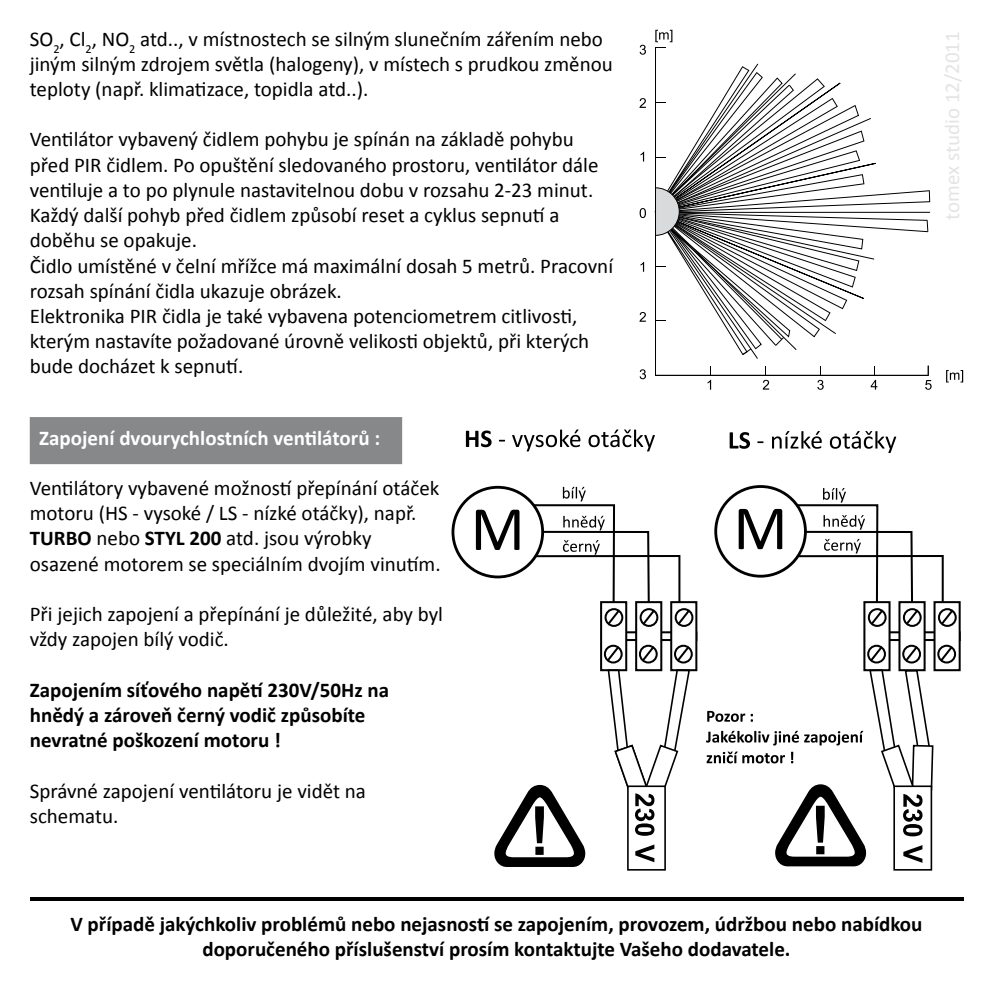
<style>
.page{position:relative;width:993px;height:993px;background:#fff}
.page>*{position:absolute;margin:0;border:0;box-sizing:border-box;transform-origin:0 0}
.t1{font:21px/25.2px "Calibri";color:#000}
.t2{font:700 21px/25.2px "Calibri";color:#000}
.t3{font:700 21px "Calibri";color:#fff}
.t4{font:21px "Calibri";color:#e3e4e4}
.s1{font-weight:700}
</style>
<div class="page">
<svg style="left:655px;top:48px;width:273px;height:328px"></svg>
<svg style="left:640px;top:262px;width:4px;height:9px"></svg>
<svg style="left:639px;top:208px;width:6px;height:10px"></svg>
<svg style="left:640px;top:152px;width:4px;height:9px"></svg>
<svg style="left:639px;top:98px;width:6px;height:10px"></svg>
<svg style="left:639px;top:45px;width:6px;height:10px"></svg>
<svg style="left:655px;top:30px;width:17px;height:18px"></svg>
<svg style="left:946px;top:370px;width:16px;height:12px"></svg>
<svg style="left:639px;top:312px;width:6px;height:9px"></svg>
<svg style="left:639px;top:369px;width:6px;height:10px"></svg>
<svg style="left:707px;top:366px;width:4px;height:23px"></svg>
<svg style="left:762px;top:366px;width:6px;height:23px"></svg>
<svg style="left:817px;top:366px;width:6px;height:23px"></svg>
<svg style="left:870px;top:366px;width:7px;height:23px"></svg>
<svg style="left:925px;top:380px;width:6px;height:9px"></svg>
<svg style="left:654px;top:64px;width:275px;height:295px"></svg>
<div style="left:30px;top:417px;width:372px;height:47px;background:#87888a"></div>
<div style="left:883px;top:631px;width:77px;height:9px;border:2px solid #000"></div>
<div style="left:864px;top:602px;width:25px;height:68px;background:#fff"></div>
<div style="left:863px;top:601px;width:27px;height:70px;border:2px solid #000"></div>
<div style="left:899px;top:602px;width:25px;height:68px;background:#fff"></div>
<div style="left:898px;top:601px;width:27px;height:70px;border:2px solid #000"></div>
<div style="left:934px;top:602px;width:25px;height:68px;background:#fff"></div>
<div style="left:933px;top:601px;width:27px;height:70px;border:2px solid #000"></div>
<div style="left:937px;top:608px;width:19px;height:18px;border:2px solid #000;border-radius:50%"></div>
<div style="left:936px;top:644px;width:19px;height:19px;border:2px solid #000;border-radius:50%"></div>
<div style="left:893px;top:785px;width:38px;height:85px;border:2px solid #000"></div>
<div style="left:620px;top:631px;width:77px;height:9px;border:2px solid #000"></div>
<div style="left:601px;top:602px;width:25px;height:68px;background:#fff"></div>
<div style="left:600px;top:601px;width:27px;height:70px;border:2px solid #000"></div>
<div style="left:603px;top:644px;width:19px;height:19px;border:2px solid #000;border-radius:50%"></div>
<div style="left:636px;top:602px;width:25px;height:68px;background:#fff"></div>
<div style="left:635px;top:601px;width:27px;height:70px;border:2px solid #000"></div>
<div style="left:671px;top:602px;width:25px;height:68px;background:#fff"></div>
<div style="left:670px;top:601px;width:27px;height:70px;border:2px solid #000"></div>
<div style="left:674px;top:608px;width:19px;height:18px;border:2px solid #000;border-radius:50%"></div>
<div style="left:673px;top:644px;width:19px;height:19px;border:2px solid #000;border-radius:50%"></div>
<div style="left:627px;top:785px;width:38px;height:85px;border:2px solid #000"></div>
<svg style="left:604px;top:644px;width:87px;height:217px"></svg>
<div style="left:451px;top:485px;width:93px;height:93px;border:3px solid #000;border-radius:50%"></div>
<div style="left:714px;top:485px;width:92px;height:92px;border:3px solid #000;border-radius:50%"></div>
<svg style="left:475px;top:509px;width:44px;height:41px"></svg>
<svg style="left:738px;top:508px;width:44px;height:41px"></svg>
<svg style="left:531px;top:486px;width:160px;height:140px"></svg>
<svg style="left:795px;top:488px;width:159px;height:138px"></svg>
<svg style="left:465px;top:430px;width:26px;height:17px"></svg>
<svg style="left:499px;top:439px;width:6px;height:2px"></svg>
<svg style="left:512px;top:429px;width:68px;height:22px"></svg>
<svg style="left:588px;top:429px;width:66px;height:22px"></svg>
<svg style="left:729px;top:432px;width:20px;height:16px"></svg>
<svg style="left:757px;top:441px;width:6px;height:2px"></svg>
<svg style="left:772px;top:431px;width:49px;height:17px"></svg>
<svg style="left:829px;top:431px;width:66px;height:22px"></svg>
<svg style="left:494px;top:784px;width:92px;height:83px"></svg>
<svg style="left:706px;top:644px;width:248px;height:222px"></svg>
<hr style="left:30px;top:897px;width:932px;height:3px;background:#000">
<p class="t1" style="left:30px;top:25px;width:584px">SO<sub>2</sub>, Cl<sub>2</sub>, NO<sub>2</sub> atd.., v místnostech se silným slunečním zářením nebo jiným silným zdrojem světla (halogeny), v místech s prudkou změnou teploty (např. klimatizace, topidla atd..).</p>
<p class="t1" style="left:30px;top:126px;width:584px">Ventilátor vybavený čidlem pohybu je spínán na základě pohybu před PIR čidlem. Po opuštění sledovaného prostoru, ventilátor dále ventiluje a to po plynule nastavitelnou dobu v rozsahu 2-23 minut.<br>Každý další pohyb před čidlem způsobí reset a cyklus sepnutí a doběhu se opakuje.<br>Čidlo umístěné v čelní mřížce má maximální dosah 5 metrů. Pracovní rozsah spínání čidla ukazuje obrázek.<br>Elektronika PIR čidla je také vybavena potenciometrem citlivosti, kterým nastavíte požadované úrovně velikosti objektů, při kterých bude docházet k sepnutí.</p>
<p class="t3" style="left:39px;top:424px;width:342px">Zapojení dvourychlostních ventilátorů :</p>
<p class="t1" style="left:30px;top:474px;width:412px">Ventilátory vybavené možností přepínání otáček motoru (HS - vysoké / LS - nízké otáčky), např.<br><span class="s1">TURBO</span> nebo <span class="s1">STYL 200</span> atd. jsou výrobky osazené motorem se speciálním dvojím vinutím.</p>
<p class="t1" style="left:30px;top:600px;width:414px">Při jejich zapojení a přepínání je důležité, aby byl vždy zapojen bílý vodič.</p>
<p class="t2" style="left:30px;top:676px;width:361px">Zapojením síťového napětí 230V/50Hz na hnědý a zároveň černý vodič způsobíte nevratné poškození motoru !</p>
<p class="t1" style="left:30px;top:776px;width:337px">Správné zapojení ventilátoru je vidět na schematu.</p>
<p class="t4" style="left:938px;top:220px;width:190px;rotate:-90deg">tomex studio 12/2011</p>
<p class="t2" style="left:70px;top:909px;width:853px;text-align:center">V případě jakýchkoliv problémů nebo nejasností se zapojením, provozem, údržbou nebo nabídkou doporučeného příslušenství prosím kontaktujte Vašeho dodavatele.</p>
</div>
